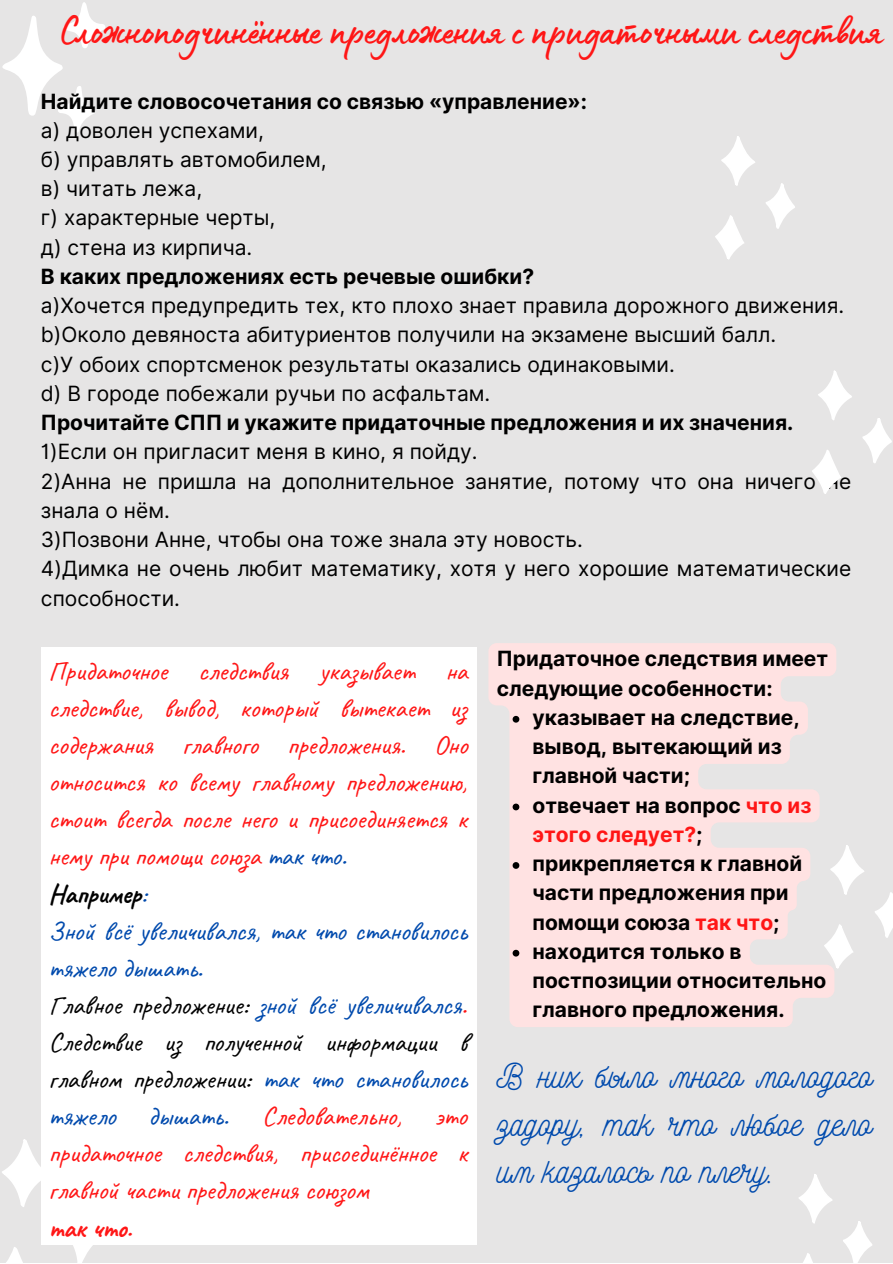
<style>
.page{position:relative;width:893px;height:1264px;background:#fff}
.page>*{position:absolute;margin:0;border:0;box-sizing:border-box;transform-origin:0 0}
.t1{font:42px "Lumios Marker";color:#ff1616}
.t2{font:34.5px/47.2px "Nickainley";color:#004aad;text-align:justify}
.t3{font:27px/37px "Caveat";color:#ff1616}
.t4{font:700 27px "Caveat";color:#ff1616}
.t5{font:21px/29.2px "Inter";color:#000}
.t6{font:700 21px/29.2px "Inter";color:#000}
.s1{color:#004aad}
.s2{font-weight:700;color:#000}
.s3{color:#000}
.s4{color:#ff1616}
</style>
<div class="page">
<div style="left:0;top:0;width:892px;height:1262px;background:#e6e5e5"></div>
<svg style="left:715px;top:215px;width:29px;height:45px"></svg>
<svg style="left:766px;top:183px;width:29px;height:46px"></svg>
<svg style="left:721px;top:136px;width:34px;height:50px"></svg>
<svg style="left:2px;top:2px;width:103px;height:131px"></svg>
<svg style="left:812px;top:450px;width:29px;height:44px"></svg>
<svg style="left:862px;top:418px;width:30px;height:45px"></svg>
<svg style="left:818px;top:370px;width:34px;height:50px"></svg>
<div style="left:41px;top:647px;width:435px;height:597px;background:#fff"></div>
<svg style="left:2px;top:1139px;width:128px;height:123px"></svg>
<svg style="left:488px;top:643px;width:348px;height:384px;fill:#ffe2e2"></svg>
<svg style="left:512px;top:716px;width:7px;height:6px"></svg>
<svg style="left:512px;top:803px;width:7px;height:7px"></svg>
<svg style="left:512px;top:862px;width:7px;height:6px"></svg>
<svg style="left:512px;top:949px;width:7px;height:7px"></svg>
<svg style="left:823px;top:923px;width:30px;height:46px"></svg>
<svg style="left:875px;top:892px;width:17px;height:46px"></svg>
<svg style="left:829px;top:844px;width:35px;height:51px"></svg>
<svg style="left:803px;top:1253px;width:10px;height:9px"></svg>
<svg style="left:843px;top:1221px;width:29px;height:41px"></svg>
<svg style="left:799px;top:1174px;width:33px;height:50px"></svg>
<h1 class="t1" style="left:61px;top:18px;width:822px">Сложноподчинённые предложения с придаточными следствия</h1>
<p class="t6" style="left:41px;top:86px;width:547px">Найдите словосочетания со связью «управление»:</p>
<p class="t5" style="left:41px;top:115px;width:287px">a) доволен успехами,<br>б) управлять автомобилем, в) читать лежа,<br>г) характерные черты,<br>д) стена из кирпича.</p>
<p class="t6" style="left:41px;top:262px;width:494px">В каких предложениях есть речевые ошибки?</p>
<p class="t5" style="left:41px;top:291px;width:804px">a)Хочется предупредить тех, кто плохо знает правила дорожного движения. b)Около девяноста абитуриентов получили на экзамене высший балл.<br>c)У обоих спортсменок результаты оказались одинаковыми.<br>d) В городе побежали ручьи по асфальтам.</p>
<p class="t6" style="left:41px;top:408px;width:753px">Прочитайте СПП и укажите придаточные предложения и их значения.</p>
<p class="t5" style="left:41px;top:437px;width:811px">1)Если он пригласит меня в кино, я пойду.<br>2)Анна не пришла на дополнительное занятие, потому что она ничего не знала о нём.<br>3)Позвони Анне, чтобы она тоже знала эту новость.<br>4)Димка не очень любит математику, хотя у него хорошие математические способности.</p>
<p class="t3" style="left:49px;top:652px;width:420px">Придаточное следствия указывает на следствие, вывод, который вытекает из содержания главного предложения. Оно относится ко всему главному предложению, стоит всегда после него и присоединяется к нему при помощи союза <span class="s1">так что.<br></span><span class="s2">Например</span><span class="s1">:<br>Зной всё увеличивался, так что становилось тяжело дышать.<br></span><span class="s3">Главное предложение:</span> <span class="s1">зной всё увеличивался</span>.<br><span class="s3">Следствие из полученной информации в главном предложении:</span> <span class="s1">так что становилось тяжело дышать.</span> Следовательно, это придаточное следствия, присоединённое к главной части предложения союзом</p>
<p class="t4" style="left:49px;top:1210px;width:85px">так что.</p>
<p class="t6" style="left:497px;top:644px;width:333px">Придаточное следствия имеет следующие особенности:</p>
<p class="t6" style="left:532px;top:702px;width:295px">указывает на следствие, вывод, вытекающий из главной части;<br>отвечает на вопрос <span class="s4">что из этого следует?</span>; прикрепляется к главной части предложения при помощи союза <span class="s4">так что</span>; находится только в постпозиции относительно главного предложения.</p>
<h2 class="t2" style="left:497px;top:1050px;width:377px">В них было много молодого задору, так что любое дело им казалось по плечу.</h2>
</div>
